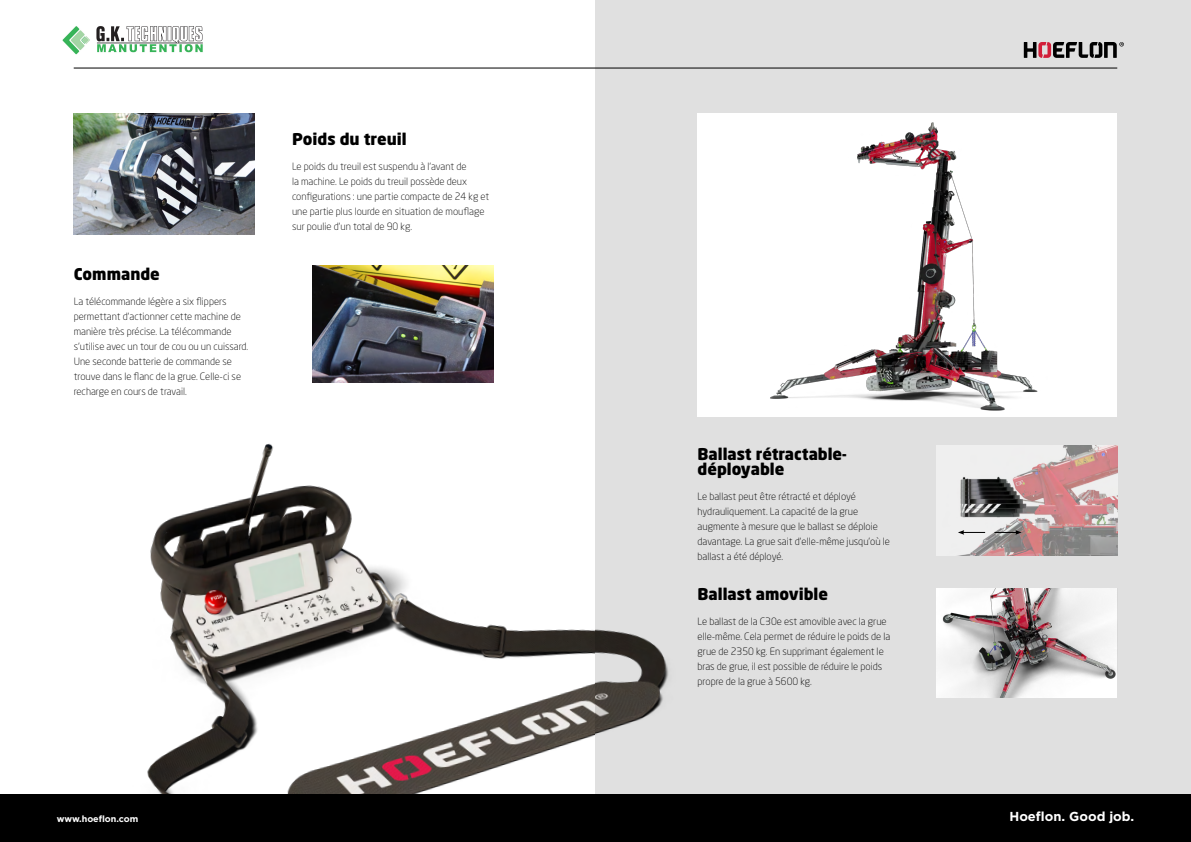
<style>
.page{position:relative;width:1191px;height:842px;background:#fff}
.page>*{position:absolute;margin:0;border:0;box-sizing:border-box;transform-origin:0 0}
.kop_2{font:900 16px/15px "Neo Sans W1 G";color:#000}
.t1{font:700 13px "Gotham";color:#fff}
.bodytekst{font:300 10px/15px "Neo Sans W1 G";color:#000}
.t2{font:700 9px "Gotham";color:#fff}
</style>
<div class="page">
<img style="left:147px;top:443px;width:448px;height:351px">
<div style="left:595px;top:0;width:596px;height:842px;background:#e0e0e0"></div>
<hr style="left:74px;top:68px;width:1043px;height:1px;background:#000">
<svg style="left:1023px;top:42px;width:101px;height:16px"></svg>
<div style="left:697px;top:113px;width:420px;height:304px;background:#fff"></div>
<img style="left:770px;top:122px;width:268px;height:289px">
<img style="left:936px;top:446px;width:181px;height:109px">
<img style="left:936px;top:588px;width:181px;height:110px">
<img style="left:312px;top:265px;width:181px;height:117px">
<img style="left:74px;top:113px;width:181px;height:121px">
<svg style="left:994px;top:530px;width:27px;height:5px"></svg>
<svg style="left:958px;top:530px;width:27px;height:5px"></svg>
<div style="left:0;top:794px;width:1191px;height:48px;background:#000"></div>
<img style="left:62px;top:26px;width:141px;height:29px">
<p class="kop_2" style="left:74px;top:266px;width:88px">Commande</p>
<p class="bodytekst" style="left:74px;top:294px;width:176px">La télécommande légère a six flippers permettant d’actionner cette machine de manière très précise. La télécommande s’utilise avec un tour de cou ou un cuissard.</p>
<p class="bodytekst" style="left:74px;top:354px;width:169px">Une seconde batterie de commande se trouve dans le flanc de la grue. Celle-ci se recharge en cours de travail.</p>
<p class="kop_2" style="left:292px;top:131px;width:116px">Poids du treuil</p>
<p class="bodytekst" style="left:292px;top:159px;width:199px">Le poids du treuil est suspendu à l'avant de<br>la machine. Le poids du treuil possède deux configurations : une partie compacte de 24 kg et une partie plus lourde en situation de mouflage sur poulie d’un total de 90 kg.</p>
<p class="kop_2" style="left:697px;top:446px;width:151px">Ballast rétractable&shy;déployable</p>
<p class="bodytekst" style="left:697px;top:489px;width:194px">Le ballast peut être rétracté et déployé hydrauliquement. La capacité de la grue augmente à mesure que le ballast se déploie davantage. La grue sait d’elle-même jusqu'où le ballast a été déployé.</p>
<p class="kop_2" style="left:697px;top:586px;width:132px">Ballast amovible</p>
<p class="bodytekst" style="left:697px;top:614px;width:194px">Le ballast de la C30e est amovible avec la grue elle-même. Cela permet de réduire le poids de la grue de 2350 kg. En supprimant également le bras de grue, il est possible de réduire le poids propre de la grue à 5600 kg.</p>
<p class="t2" style="left:57px;top:813px;width:83px">www.hoeflon.com</p>
<h2 class="t1" style="left:1009px;top:807px;width:126px">Hoeflon. Good job.</h2>
</div>
